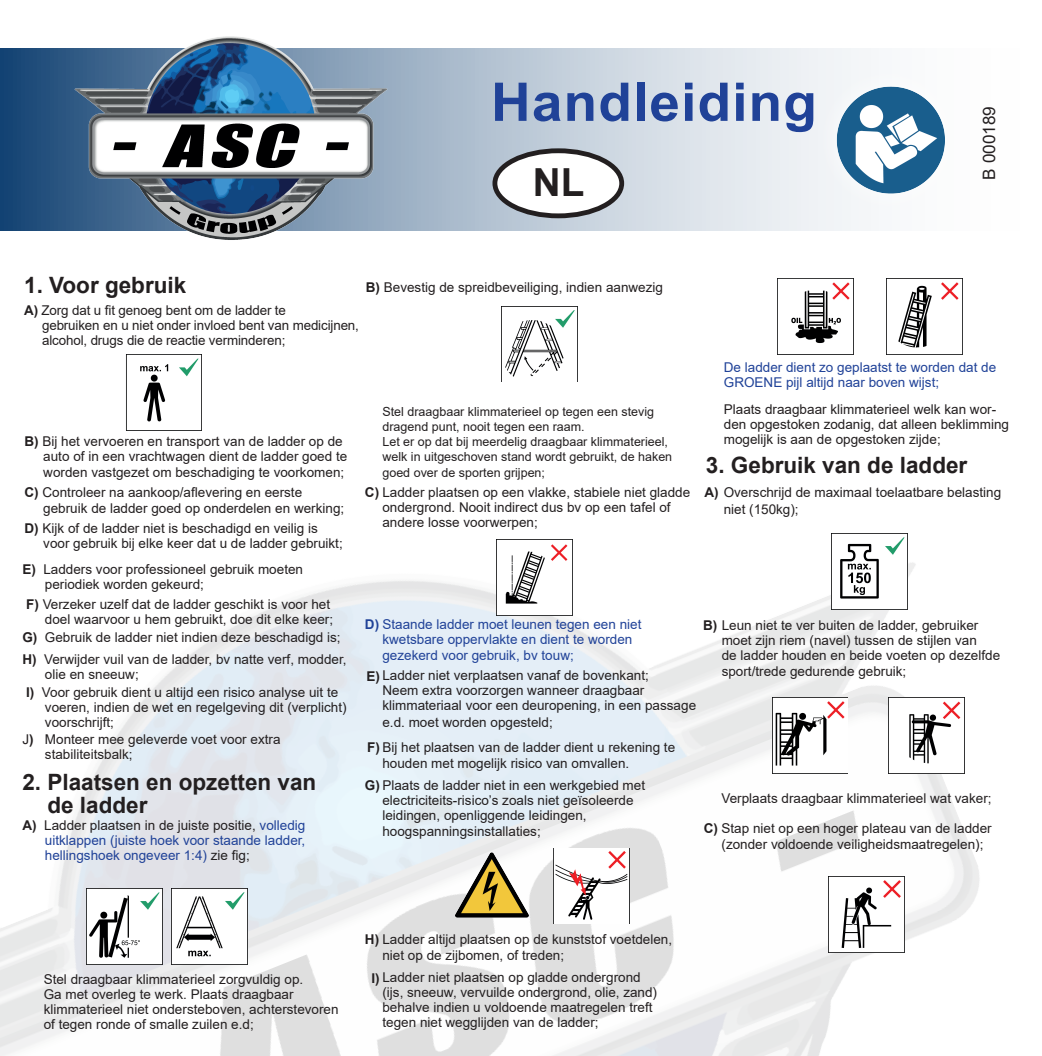
<style>
.page{position:relative;width:1042px;height:1056px;background:#fff}
.page>*{position:absolute;margin:0;border:0;box-sizing:border-box;transform-origin:0 0}
.t1{font:700 53.25px "Arial";letter-spacing:.02em;color:#204298}
.t2{font:700 38.75px "Arial";color:#231f20}
.t3{font:700 22.5px/22.5px "Arial";color:#231f20}
.t4{font:17px "Arial";color:#231f20}
.t5{font:13.5px/15px "Arial";color:#231f20}
.t6{font:13.5px/15px "Arial";color:#204298}
.t7{font:12.5px/15.2px "Arial";color:#231f20}
.s1{font-weight:700}
.s2{font-weight:700;color:#231f20}
.s3{color:#231f20}
</style>
<div class="page">
<img style="left:0;top:311px;width:980px;height:745px">
<svg style="left:0;top:48px;width:871px;height:182px;background:#b4c3d2"></svg>
<img style="left:60px;top:36px;width:342px;height:204px">
<div style="left:495px;top:151px;width:127px;height:65px;background:#fff;border-radius:50%"></div>
<div style="left:492px;top:148px;width:132px;height:70px;border:5px solid #231f20;border-radius:50%"></div>
<div style="left:819px;top:69px;width:143px;height:142px;background:#f8f9fb"></div>
<img style="left:836px;top:86px;width:108px;height:108px">
<img style="left:126px;top:354px;width:76px;height:76px">
<img style="left:87px;top:889px;width:76px;height:76px">
<img style="left:172px;top:889px;width:75px;height:76px">
<img style="left:501px;top:306px;width:76px;height:76px">
<img style="left:496px;top:539px;width:76px;height:76px">
<img style="left:553px;top:848px;width:76px;height:76px">
<img style="left:777px;top:279px;width:76px;height:76px">
<img style="left:886px;top:279px;width:76px;height:76px">
<img style="left:831px;top:533px;width:76px;height:76px">
<img style="left:454px;top:848px;width:76px;height:76px">
<img style="left:772px;top:698px;width:76px;height:76px">
<img style="left:888px;top:698px;width:76px;height:76px">
<img style="left:828px;top:876px;width:76px;height:76px">
<h1 class="t1" style="left:491px;top:65px;width:327px">Handleiding</h1>
<h2 class="t2" style="left:533px;top:155px;width:53px">NL</h2>
<h3 class="t3" style="left:24px;top:274px;width:164px">1. Voor gebruik</h3>
<p class="t5" style="left:42px;top:303px;width:318px;text-indent:-18px"><span class="s1">A)</span> Zorg dat u fit genoeg bent om de ladder te<br>gebruiken en u niet onder invloed bent van medicijnen, alcohol, drugs die de reactie verminderen;</p>
<p class="t5" style="left:366px;top:280px;width:299px"><span class="s1">B)</span> Bevestig de spreidbeveiliging, indien aanwezig</p>
<p class="t4" style="left:977px;top:180px;width:75px;rotate:-90deg">B 000189</p>
<p class="t5" style="left:43px;top:433px;width:305px;text-indent:-19px"><span class="s1">B)</span> Bij het vervoeren en transport van de ladder op de auto of in een vrachtwagen dient de ladder goed te worden vastgezet om beschadiging te voorkomen;</p>
<p class="t5" style="left:43px;top:484px;width:302px;line-height:16.2px;text-indent:-19px"><span class="s1">C)</span> Controleer na aankoop/aflevering en eerste gebruik de ladder goed op onderdelen en werking;</p>
<p class="t5" style="left:43px;top:521px;width:301px;text-indent:-19px"><span class="s1">D)</span> Kijk of de ladder niet is beschadigd en veilig is voor gebruik bij elke keer dat u de ladder gebruikt;</p>
<p class="t5" style="left:45px;top:562px;width:260px;text-indent:-23px"><span class="s1">E)</span> Ladders voor professioneel gebruik moeten periodiek worden gekeurd;</p>
<p class="t5" style="left:26px;top:597px;width:308px;text-align:right"><span class="s1">F)</span> Verzeker uzelf dat de ladder geschikt is voor het doel waarvoor u hem gebruikt, doe dit elke keer;</p>
<p class="t5" style="left:22px;top:626px;width:326px;line-height:22.5px"><span class="s1">G)</span> Gebruik de ladder niet indien deze beschadigd is;<br><span class="s1">H)</span> Verwijder vuil van de ladder, bv natte verf, modder,</p>
<p class="t5" style="left:26px;top:666px;width:314px;line-height:17.5px;text-indent:19px">olie en sneeuw;<br><span class="s1">I)</span> Voor gebruik dient u altijd een risico analyse uit te</p>
<p class="t5" style="left:45px;top:699px;width:303px">voeren, indien de wet en regelgeving dit (verplicht) voorschrijft;</p>
<p class="t5" style="left:45px;top:732px;width:237px;text-indent:-23px">J<span class="s1">)</span> Monteer mee geleverde voet voor extra stabiliteitsbalk;</p>
<h3 class="t3" style="left:47px;top:771px;width:270px;text-indent:-25px">2. Plaatsen en opzetten van de ladder</h3>
<p class="t6" style="left:45px;top:818px;width:262px;text-align:justify;text-indent:-23px"><span class="s2">A)</span> <span class="s3">Ladder plaatsen in de juiste positie,</span> volledig uitklappen (juiste hoek voor staande ladder, hellingshoek ongeveer 1:4) <span class="s3">zie fig;</span></p>
<p class="t7" style="left:382px;top:404px;width:291px">Stel draagbaar klimmaterieel op tegen een stevig dragend punt, nooit tegen een raam.<br>Let er op dat bij meerdelig draagbaar klimmaterieel, welk in uitgeschoven stand wordt gebruikt, de haken goed over de sporten grijpen;</p>
<p class="t5" style="left:382px;top:485px;width:309px;text-indent:-17px"><span class="s1">C)</span> Ladder plaatsen op een vlakke, stabiele niet gladde ondergrond. Nooit indirect dus bv op een tafel of andere losse voorwerpen;</p>
<p class="t6" style="left:724px;top:360px;width:274px">De ladder dient zo geplaatst te worden dat de<br>GROENE pijl altijd naar boven wijst;</p>
<p class="t5" style="left:724px;top:402px;width:287px">Plaats draagbaar klimmaterieel welk kan wor&shy;den opgestoken zodanig, dat alleen beklimming mogelijk is aan de opgestoken zijde;</p>
<h3 class="t3" style="left:706px;top:454px;width:263px">3. Gebruik van de ladder</h3>
<p class="t5" style="left:723px;top:484px;width:279px;line-height:16.2px;text-indent:-19px"><span class="s1">A)</span> Overschrijd de maximaal toelaatbare belasting niet (150kg);</p>
<p class="t6" style="left:382px;top:617px;width:260px;text-indent:-17px"><span class="s1">D)</span> Staande ladder moet leunen tegen een niet kwetsbare oppervlakte en dient te worden gezekerd voor gebruik, bv touw;</p>
<p class="t5" style="left:382px;top:668px;width:315px;text-indent:-16px"><span class="s1">E)</span> Ladder niet verplaatsen vanaf de bovenkant;<br>Neem extra voorzorgen wanneer draagbaar klimmateriaal voor een deuropening, in een passage e.d. moet worden opgesteld;</p>
<p class="t5" style="left:382px;top:739px;width:294px;line-height:16.2px;text-indent:-15px"><span class="s1">F)</span> Bij het plaatsen van de ladder dient u rekening te houden met mogelijk risico van omvallen.</p>
<p class="t5" style="left:382px;top:778px;width:264px;text-indent:-17px"><span class="s1">G)</span> Plaats de ladder niet in een werkgebied met electriciteits-risico’s zoals niet geïsoleerde leidingen, openliggende leidingen, hoogspanningsinstallaties;</p>
<p class="t5" style="left:722px;top:617px;width:280px;text-indent:-19px"><span class="s1">B)</span> Leun niet te ver buiten de ladder, gebruiker moet zijn riem (navel) tussen de stijlen van<br>de ladder houden en beide voeten op dezelfde sport/trede gedurende gebruik;</p>
<p class="t5" style="left:721px;top:790px;width:272px">Verplaats draagbaar klimmaterieel wat vaker;</p>
<p class="t5" style="left:721px;top:820px;width:272px;line-height:16.2px;text-indent:-18px"><span class="s1">C)</span> Stap niet op een hoger plateau van de ladder (zonder voldoende veiligheidsmaatregelen);</p>
<p class="t5" style="left:44px;top:972px;width:296px">Stel draagbaar klimmaterieel zorgvuldig op.<br>Ga met overleg te werk. Plaats draagbaar klimmaterieel niet ondersteboven, achterstevoren of tegen ronde of smalle zuilen e.d;</p>
<p class="t5" style="left:382px;top:931px;width:291px;line-height:16.2px;text-indent:-17px"><span class="s1">H)</span> Ladder altijd plaatsen op de kunststof voetdelen, niet op de zijbomen, of treden;</p>
<p class="t5" style="left:382px;top:970px;width:276px;text-indent:-11px"><span class="s1">I)</span> Ladder niet plaatsen op gladde ondergrond (ijs, sneeuw, vervuilde ondergrond, olie, zand) behalve indien u voldoende maatregelen treft tegen niet wegglijden van de ladder;</p>
</div>
